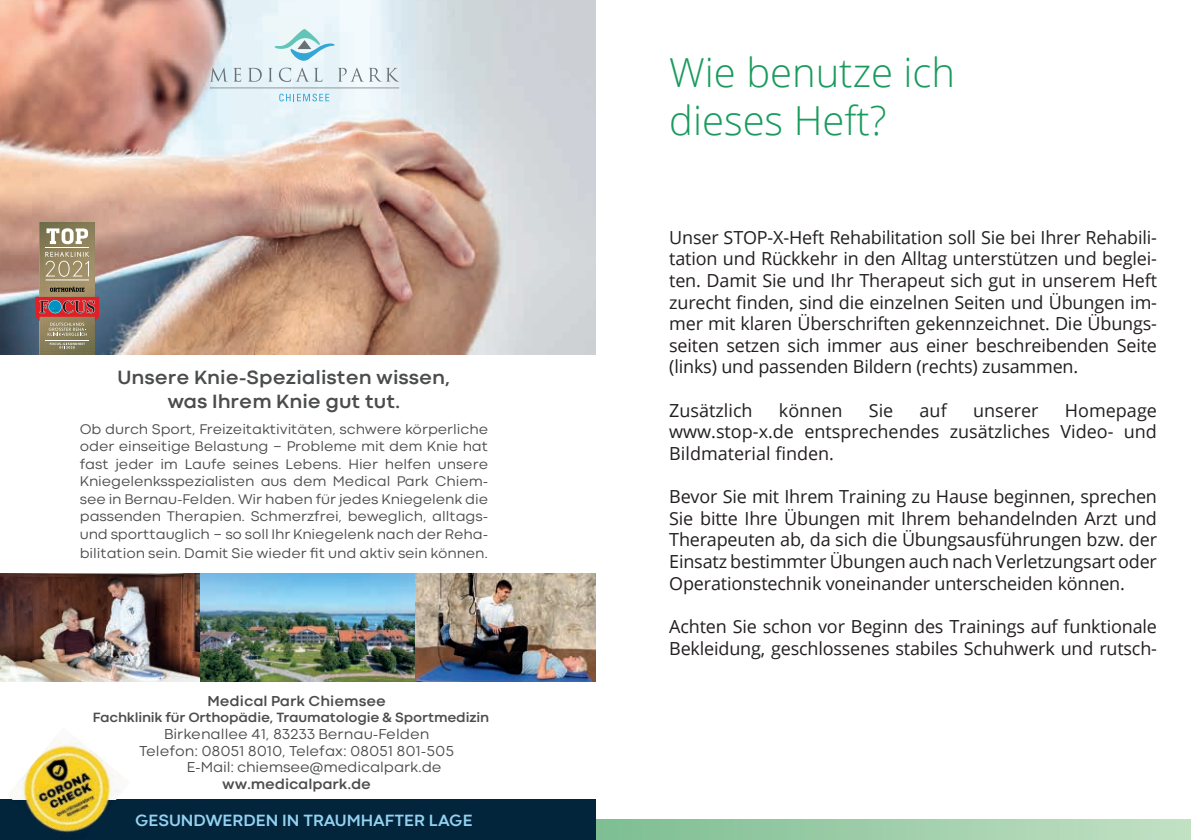
<style>
.page{position:relative;width:1191px;height:840px;background:#fff}
.page>*{position:absolute;margin:0;border:0;box-sizing:border-box;transform-origin:0 0}
.t1{font:300 40px/48px "Open Sans";color:#189b5c}
.t2{font:700 20px/24px "Codec Cold";color:#4b4c4d;text-align:center}
.t3{font:18px/21.6px "Open Sans";letter-spacing:-.01em;color:#231f20;text-align:justify}
.t4{font:700 17px "Codec Cold";color:#95d2f2}
.t5{font:15px "Codec Cold News";color:#4b4c4d}
.t6{font:700 15px "Codec Cold";color:#4b4c4d}
.t7{font:14.6px/17.6px "Codec Cold News";letter-spacing:-.005em;color:#4b4c4d;text-align:justify}
.t8{font:700 14px "Codec Cold";letter-spacing:-.015em;color:#4b4c4d}
</style>
<div class="page">
<svg style="left:595px;top:819px;width:596px;height:20px;background:#9fceaa"></svg>
<img style="left:414px;top:573px;width:181px;height:108px">
<img style="left:0;top:573px;width:201px;height:108px">
<div style="left:0;top:799px;width:595px;height:40px;background:#02253c"></div>
<img style="left:201px;top:573px;width:213px;height:108px">
<img style="left:0;top:0;width:595px;height:354px">
<svg style="left:279px;top:94px;width:50px;height:7px"></svg>
<svg style="left:273px;top:29px;width:62px;height:33px;background:#c3e3e9"></svg>
<hr style="left:210px;top:87px;width:189px;height:1px;background:#939598">
<svg style="left:210px;top:68px;width:31px;height:14px"></svg>
<svg style="left:248px;top:68px;width:14px;height:14px"></svg>
<svg style="left:268px;top:68px;width:5px;height:14px"></svg>
<svg style="left:279px;top:68px;width:43px;height:14px"></svg>
<svg style="left:338px;top:68px;width:61px;height:14px"></svg>
<img style="left:40px;top:222px;width:55px;height:132px">
<hr style="left:46px;top:279px;width:43px;height:1px;background:#fff">
<svg style="left:46px;top:228px;width:42px;height:16px"></svg>
<svg style="left:45px;top:252px;width:44px;height:24px"></svg>
<svg style="left:50px;top:286px;width:34px;height:5px"></svg>
<hr style="left:46px;top:247px;width:43px;height:1px;background:#fff">
<hr style="left:46px;top:340px;width:43px;height:1px;background:#fff">
<svg style="left:50px;top:342px;width:35px;height:6px"></svg>
<svg style="left:35px;top:297px;width:64px;height:39px;background:#a3645b"></svg>
<img style="left:9px;top:738px;width:111px;height:61px">
<img style="left:13px;top:799px;width:103px;height:34px">
<svg style="left:0;top:0;width:7px;height:7px"></svg>
<svg style="left:613px;top:839px;width:12px;height:1px"></svg>
<p class="t2" style="left:117px;top:365px;width:334px">Unsere Knie-Spezialisten wissen, was Ihrem Knie gut tut.</p>
<p class="t7" style="left:80px;top:420px;width:410px">Ob durch Sport, Freizeitaktivitäten, schwere körperliche oder einseitige Belastung - Probleme mit dem Knie hat fast jeder im Laufe seines Lebens. Hier helfen unsere Kniegelenksspezialisten aus dem Medical Park Chiem&shy;see in Bernau-Felden. Wir haben für jedes Kniegelenk die passenden Therapien. Schmerzfrei, beweglich, alltags&shy;und sporttauglich - so soll Ihr Kniegelenk nach der Reha-</p>
<p class="t7" style="left:80px;top:544px;width:410px">bilitation sein. Damit Sie wieder fit und aktiv sein können.</p>
<p class="t6" style="left:207px;top:691px;width:180px">Medical Park Chiemsee</p>
<p class="t8" style="left:93px;top:708px;width:398px">Fachklinik für Orthopädie, Traumatologie &amp; Sportmedizin</p>
<p class="t5" style="left:164px;top:724px;width:267px">Birkenallee 41, 83233 Bernau-Felden</p>
<p class="t5" style="left:139px;top:741px;width:316px">Telefon: 08051 8010, Telefax: 08051 801-505</p>
<p class="t5" style="left:187px;top:758px;width:256px">E-Mail: chiemsee@medicalpark.de</p>
<p class="t6" style="left:222px;top:774px;width:150px">ww.medicalpark.de</p>
<p class="t4" style="left:135px;top:809px;width:339px">GESUNDWERDEN IN TRAUMHAFTER LAGE</p>
<h1 class="t1" style="left:669px;top:47px;width:287px">Wie benutze ich dieses Heft?</h1>
<p class="t3" style="left:669px;top:226px;width:489px">Unser STOP-X-Heft Rehabilitation soll Sie bei Ihrer Rehabili&shy;tation und Rückkehr in den Alltag unterstützen und beglei&shy;ten. Damit Sie und Ihr Therapeut sich gut in unserem Heft zurecht finden, sind die einzelnen Seiten und Übungen im&shy;mer mit klaren Überschriften gekennzeichnet. Die Übungs&shy;seiten setzen sich immer aus einer beschreibenden Seite (links) und passenden Bildern (rechts) zusammen.</p>
<p class="t3" style="left:669px;top:398px;width:85px">Zusätzlich</p>
<p class="t3" style="left:779px;top:398px;width:65px">können</p>
<p class="t3" style="left:868px;top:398px;width:26px">Sie</p>
<p class="t3" style="left:919px;top:398px;width:29px">auf</p>
<p class="t3" style="left:973px;top:398px;width:67px">unserer</p>
<p class="t3" style="left:669px;top:398px;width:489px;text-indent:396px">Homepage www.stop-x.de entsprechendes zusätzliches Video- und Bildmaterial finden.</p>
<p class="t3" style="left:669px;top:485px;width:489px">Bevor Sie mit Ihrem Training zu Hause beginnen, sprechen Sie bitte Ihre Übungen mit Ihrem behandelnden Arzt und Therapeuten ab, da sich die Übungsausführungen bzw. der Einsatz bestimmter Übungen auch nach Verletzungsart oder Operationstechnik voneinander unterscheiden können.</p>
<p class="t3" style="left:669px;top:614px;width:489px">Achten Sie schon vor Beginn des Trainings auf funktionale<br>Bekleidung, geschlossenes stabiles Schuhwerk und rutsch-</p>
</div>
